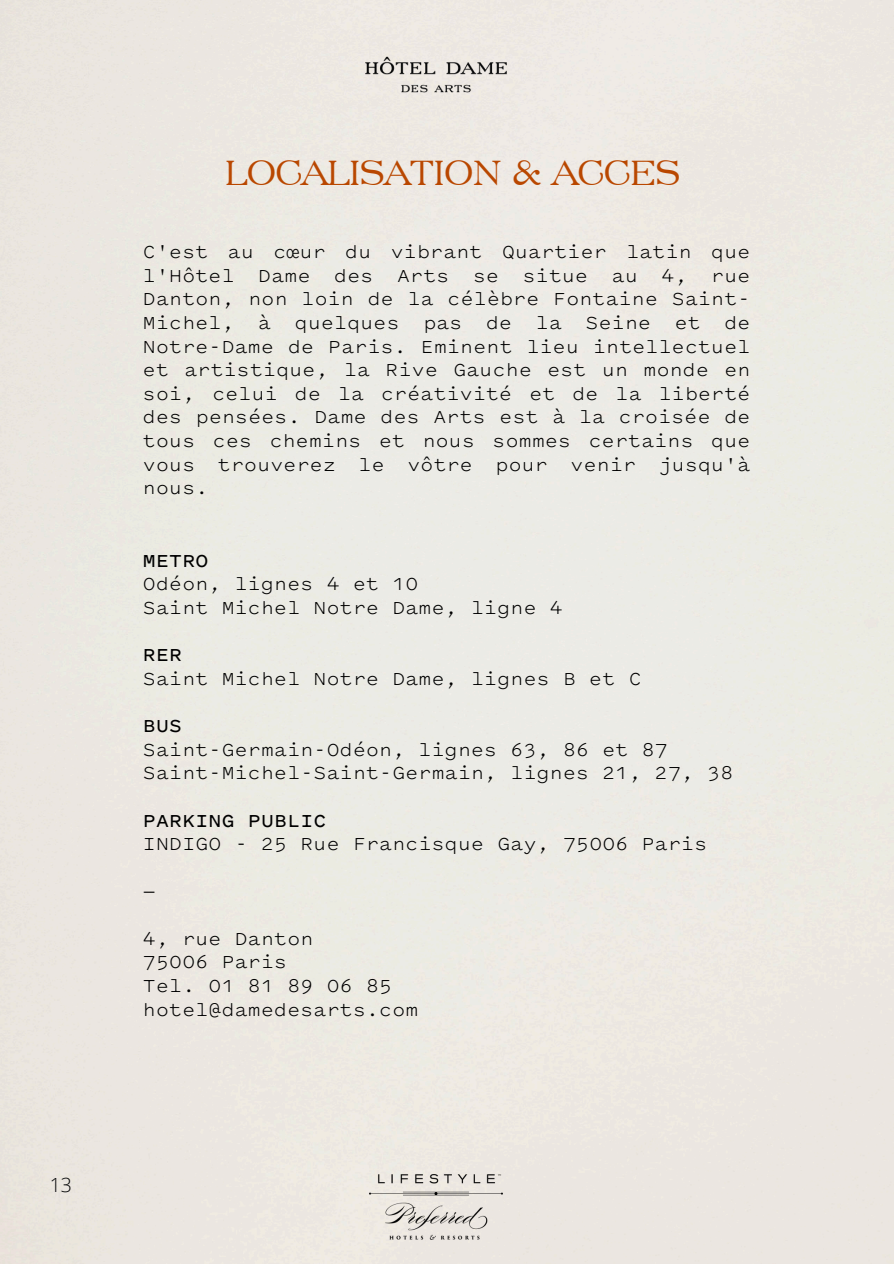
<style>
.page{position:relative;width:894px;height:1264px;background:#fff}
.page>*{position:absolute;margin:0;border:0;box-sizing:border-box;transform-origin:0 0}
.t1{font:34.5px "Engravers Roman BT";color:#b94700}
.t2{font:21px/23.7px "Pitch Sans";letter-spacing:.01em;color:#000;text-align:justify}
.t3{font:600 21px "Pitch Sans";letter-spacing:.01em;color:#000}
.t4{font:300 19.5px "Open Sans";color:#030405}
</style>
<div class="page">
<div style="left:0;top:0;width:893px;height:1263px;background:#ebeae1"></div>
<img style="left:347px;top:44px;width:178px;height:62px">
<img style="left:370px;top:1174px;width:132px;height:65px">
<p class="t4" style="left:50px;top:1171px;width:24px">13</p>
<p class="t1" style="left:225px;top:151px;width:457px">LOCALISATION &amp; ACCES</p>
<p class="t2" style="left:143px;top:240px;width:609px">C'est au cœur du vibrant Quartier latin que l'Hôtel Dame des Arts se situe au 4, rue Danton, non loin de la célèbre Fontaine Saint-Michel, à quelques pas de la Seine et de Notre-Dame de Paris. Eminent lieu intellectuel et artistique, la Rive Gauche est un monde en soi, celui de la créativité et de la liberté des pensées. Dame des Arts est à la croisée de tous ces chemins et nous sommes certains que vous trouverez le vôtre pour venir jusqu'à nous.</p>
<p class="t3" style="left:143px;top:549px;width:67px">METRO</p>
<p class="t2" style="left:143px;top:572px;width:277px">Odéon, lignes 4 et 10</p>
<p class="t2" style="left:143px;top:595px;width:421px">Saint Michel Notre Dame, ligne 4</p>
<p class="t3" style="left:143px;top:643px;width:41px">RER</p>
<p class="t2" style="left:143px;top:666px;width:500px">Saint Michel Notre Dame, lignes B et C</p>
<p class="t3" style="left:143px;top:714px;width:41px">BUS</p>
<p class="t2" style="left:143px;top:737px;width:526px">Saint-Germain-Odéon, lignes 63, 86 et 87</p>
<p class="t2" style="left:143px;top:761px;width:592px">Saint-Michel-Saint-Germain, lignes 21, 27, 38</p>
<p class="t3" style="left:143px;top:809px;width:185px">PARKING PUBLIC</p>
<p class="t2" style="left:143px;top:832px;width:565px">INDIGO - 25 Rue Francisque Gay, 75006 Paris</p>
<p class="t2" style="left:143px;top:879px;width:14px">—</p>
<p class="t2" style="left:143px;top:926px;width:172px">4, rue Danton</p>
<p class="t2" style="left:143px;top:950px;width:146px">75006 Paris</p>
<p class="t2" style="left:143px;top:973px;width:251px">Tel. 01 81 89 06 85</p>
<p class="t2" style="left:143px;top:997px;width:277px">hotel@damedesarts.com</p>
</div>
